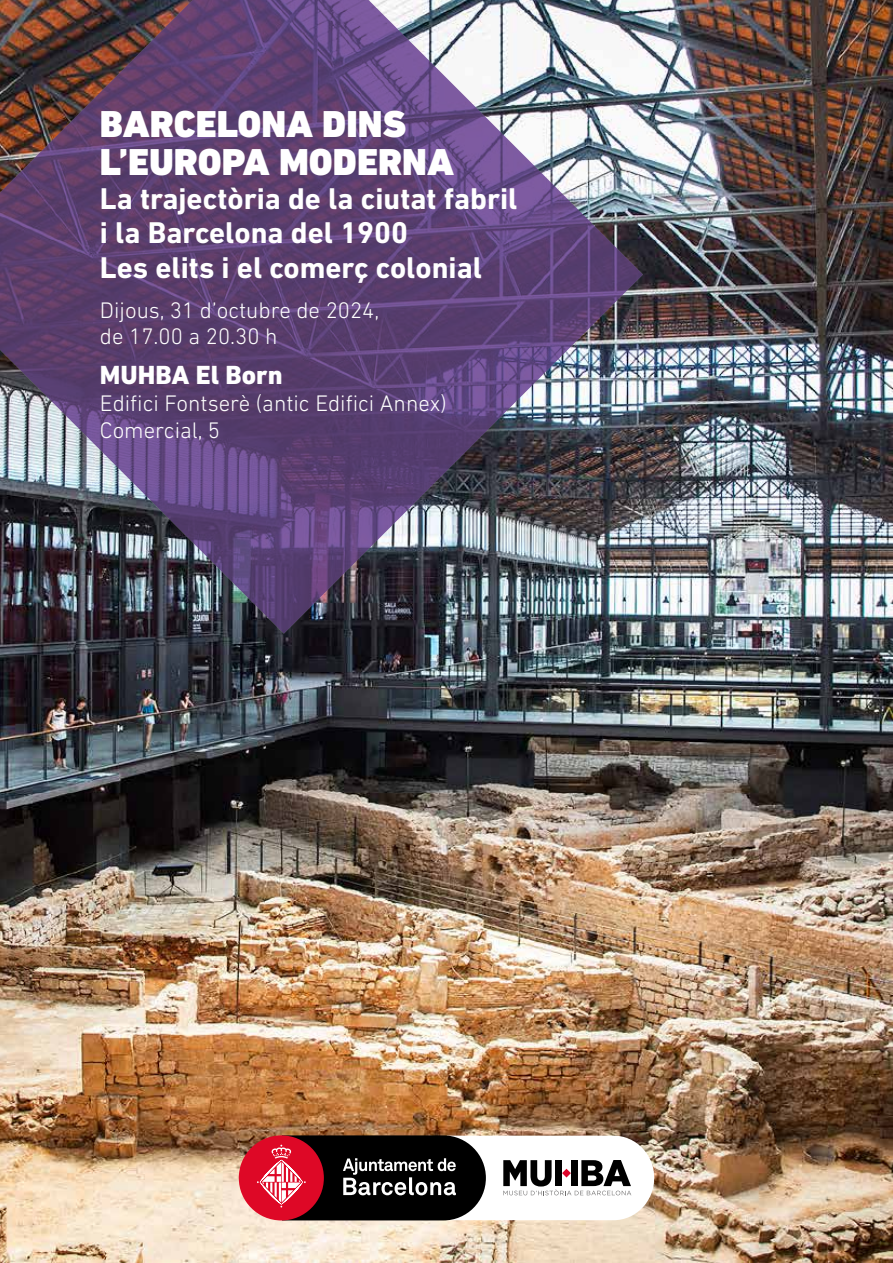
<style>
.page{position:relative;width:893px;height:1263px;background:#fff}
.page>*{position:absolute;margin:0;border:0;box-sizing:border-box;transform-origin:0 0}
.t1{font:900 38.1px/38.1px "DIN Next LT Pro";color:#fff}
.t2{font:700 30.45px/34.3px "DIN Next LT Pro";color:#fff}
.t3{font:800 26.7px "DIN Next LT Pro";color:#fff}
.t4{font:300 22.95px/26.7px "DIN Next LT Pro";color:#fff}
</style>
<div class="page">
<img style="left:0;top:0;width:893px;height:1263px">
<img style="left:0;top:0;width:643px;height:634px">
<div style="left:239px;top:1135px;width:85px;height:85px;background:#de0826;border-radius:50%"></div>
<svg style="left:257px;top:1135px;width:397px;height:85px"></svg>
<h1 class="t1" style="left:100px;top:105px;width:356px">BARCELONA DINS<br>L’EUROPA MODERNA</h1>
<h2 class="t2" style="left:100px;top:181px;width:419px">La trajectòria de la ciutat fabril i la Barcelona del 1900<br>Les elits i el comerç colonial</h2>
<p class="t4" style="left:100px;top:296px;width:281px">Dijous, 31 d’octubre de 2024, de 17.00 a 20.30 h</p>
<p class="t3" style="left:100px;top:359px;width:184px">MUHBA El Born</p>
<p class="t4" style="left:100px;top:390px;width:348px">Edifici Fontserè (antic Edifici Annex)<br>Comercial, 5</p>
</div>
